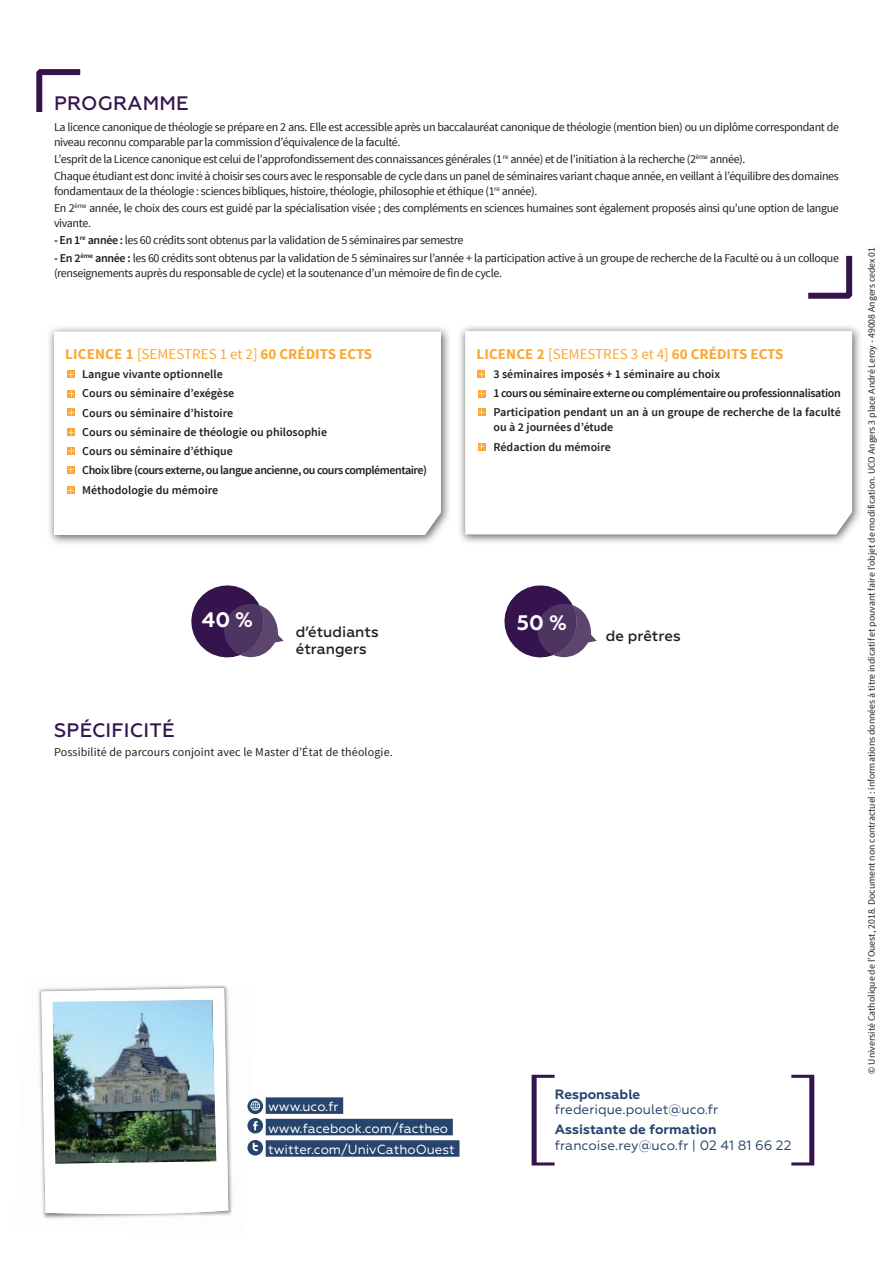
<style>
.page{position:relative;width:893px;height:1263px;background:#fff}
.page>*{position:absolute;margin:0;border:0;box-sizing:border-box;transform-origin:0 0}
.t1{font:700 21px "Geometria";color:#fff}
.t2{font:500 19.5px "Geometria";letter-spacing:.01em;color:#35144d}
.t3{font:700 15px "Source Sans Pro";color:#faa833}
.t4{font:500 15px "Geometria";color:#231f20}
.t5{font:13.5px "Geometria";color:#27446d}
.t6{font:700 13.5px "Geometria";color:#27446d}
.t7{font:13.2px/21.5px "Geometria";color:#fff}
.t8{font:12px/15px "Source Sans Pro";letter-spacing:-.03em;color:#231f20}
.t9{font:600 12px/19.2px "Source Sans Pro";color:#231f20}
.t10{font:12px "Source Sans Pro";letter-spacing:.01em;color:#231f20}
.t11{font:9.75px "Source Sans Pro";color:#231f20}
.s1{font-weight:600}
.s2{font-weight:400}
</style>
<div class="page">
<svg style="left:36px;top:69px;width:45px;height:43px"></svg>
<svg style="left:808px;top:255px;width:45px;height:44px"></svg>
<img style="left:38px;top:985px;width:191px;height:35px">
<img style="left:38px;top:1010px;width:23px;height:209px">
<img style="left:199px;top:1020px;width:56px;height:196px">
<svg style="left:41px;top:988px;width:187px;height:227px"></svg>
<img style="left:53px;top:1000px;width:163px;height:164px">
<svg style="left:791px;top:1075px;width:23px;height:90px"></svg>
<svg style="left:532px;top:1075px;width:23px;height:90px"></svg>
<svg style="left:247px;top:1098px;width:16px;height:16px"></svg>
<div style="left:247px;top:1118px;width:16px;height:15px;background:#27446d;border-radius:50%"></div>
<svg style="left:247px;top:1140px;width:16px;height:15px"></svg>
<div style="left:266px;top:1097px;width:77px;height:17px;background:#27446d"></div>
<div style="left:266px;top:1119px;width:187px;height:16px;background:#27446d"></div>
<div style="left:266px;top:1140px;width:193px;height:17px;background:#27446d"></div>
<svg style="left:251px;top:1101px;width:9px;height:10px"></svg>
<svg style="left:253px;top:1121px;width:5px;height:9px"></svg>
<svg style="left:253px;top:1143px;width:5px;height:8px"></svg>
<img style="left:460px;top:326px;width:400px;height:217px">
<svg style="left:465px;top:331px;width:387px;height:203px"></svg>
<svg style="left:504px;top:585px;width:93px;height:73px"></svg>
<svg style="left:191px;top:585px;width:93px;height:73px"></svg>
<img style="left:49px;top:327px;width:400px;height:217px">
<svg style="left:54px;top:332px;width:387px;height:203px"></svg>
<div style="left:67px;top:370px;width:8px;height:8px;background:#faa833"></div>
<svg style="left:68px;top:371px;width:6px;height:6px"></svg>
<div style="left:67px;top:466px;width:8px;height:7px;background:#faa833"></div>
<svg style="left:68px;top:467px;width:6px;height:5px"></svg>
<div style="left:67px;top:408px;width:8px;height:8px;background:#faa833"></div>
<svg style="left:68px;top:409px;width:6px;height:6px"></svg>
<div style="left:67px;top:428px;width:8px;height:8px;background:#faa833"></div>
<svg style="left:68px;top:429px;width:6px;height:6px"></svg>
<div style="left:67px;top:447px;width:8px;height:8px;background:#faa833"></div>
<svg style="left:68px;top:448px;width:6px;height:6px"></svg>
<div style="left:67px;top:390px;width:8px;height:8px;background:#faa833"></div>
<svg style="left:68px;top:391px;width:6px;height:6px"></svg>
<div style="left:67px;top:487px;width:8px;height:7px;background:#faa833"></div>
<svg style="left:68px;top:488px;width:6px;height:5px"></svg>
<div style="left:478px;top:370px;width:7px;height:8px;background:#faa833"></div>
<svg style="left:479px;top:371px;width:5px;height:6px"></svg>
<div style="left:478px;top:408px;width:7px;height:8px;background:#faa833"></div>
<svg style="left:479px;top:409px;width:5px;height:6px"></svg>
<svg style="left:478px;top:443px;width:7px;height:7px"></svg>
<svg style="left:479px;top:444px;width:5px;height:5px"></svg>
<svg style="left:478px;top:390px;width:7px;height:7px"></svg>
<svg style="left:479px;top:391px;width:5px;height:5px"></svg>
<h2 class="t2" style="left:54px;top:91px;width:136px">PROGRAMME</h2>
<p class="t8" style="left:54px;top:120px;width:787px">La licence canonique de théologie se prépare en 2 ans. Elle est accessible après un baccalauréat canonique de théologie (mention bien) ou un diplôme correspondant de niveau reconnu comparable par la commission d’équivalence de la faculté.</p>
<p class="t8" style="left:54px;top:151px;width:786px;line-height:17.1px">L’esprit de la Licence canonique est celui de l’approfondissement des connaissances générales (1 <sup>re</sup> année) et de l’initiation à la recherche (2<sup>ème</sup> année).<br>Chaque étudiant est donc invité à choisir ses cours avec le responsable de cycle dans un panel de séminaires variant chaque année, en veillant à l’équilibre des domaines</p>
<p class="t8" style="left:54px;top:183px;width:786px;line-height:17.1px">fondamentaux de la théologie : sciences bibliques, histoire, théologie, philosophie et éthique (1<sup>re</sup> année).<br>En 2<sup>ème</sup> année, le choix des cours est guidé par la spécialisation visée ; des compléments en sciences humaines sont également proposés ainsi qu’une option de langue</p>
<p class="t8" style="left:54px;top:216px;width:38px">vivante.</p>
<p class="t8" style="left:54px;top:233px;width:411px"><span class="s1">- En 1</span><sup>re</sup> <span class="s1">année :</span> les 60 crédits sont obtenus par la validation de 5 séminaires par semestre</p>
<p class="t8" style="left:54px;top:250px;width:786px"><span class="s1">- En 2</span><sup>ème</sup> <span class="s1">année :</span> les 60 crédits sont obtenus par la validation de 5 séminaires sur l’année + la participation active à un groupe de recherche de la Faculté ou à un colloque (renseignements auprès du responsable de cycle) et la soutenance d’un mémoire de fin de cycle.</p>
<p class="t11" style="left:865px;top:1074px;width:828px;rotate:-90deg">© Université Catholique de l’Ouest, 2018. Document non contractuel : informations données à titre indicatif et pouvant faire l’objet de modification. UCO Angers 3 place André Leroy - 49008 Angers cedex 01</p>
<p class="t6" style="left:555px;top:1086px;width:87px">Responsable</p>
<p class="t5" style="left:555px;top:1102px;width:165px">frederique.poulet@uco.fr</p>
<p class="t6" style="left:555px;top:1121px;width:163px">Assistante de formation</p>
<p class="t5" style="left:555px;top:1137px;width:238px">francoise.rey@uco.fr | 02 41 81 66 22</p>
<p class="t3" style="left:476px;top:344px;width:309px">LICENCE 2 <span class="s2">[SEMESTRES 3 et 4]</span> 60 CRÉDITS ECTS</p>
<p class="t9" style="left:493px;top:364px;width:349px">3 séminaires imposés + 1 séminaire au choix<br>1 cours ou séminaire externe ou complémentaire ou professionnalisation<br>Participation pendant un an à un groupe de recherche de la faculté</p>
<p class="t9" style="left:493px;top:418px;width:121px">ou à 2 journées d’étude<br>Rédaction du mémoire</p>
<p class="t3" style="left:65px;top:344px;width:309px">LICENCE 1 <span class="s2">[SEMESTRES 1 et 2]</span> 60 CRÉDITS ECTS</p>
<p class="t9" style="left:82px;top:365px;width:346px">Langue vivante optionnelle<br>Cours ou séminaire d’exégèse<br>Cours ou séminaire d’histoire<br>Cours ou séminaire de théologie ou philosophie<br>Cours ou séminaire d’éthique<br>Choix libre (cours externe, ou langue ancienne, ou cours complémentaire)<br>Méthodologie du mémoire</p>
<h1 class="t1" style="left:202px;top:607px;width:52px">40 %</h1>
<h1 class="t1" style="left:517px;top:610px;width:51px">50 %</h1>
<p class="t4" style="left:296px;top:623px;width:84px">d’étudiants</p>
<p class="t4" style="left:606px;top:627px;width:76px">de prêtres</p>
<p class="t4" style="left:296px;top:640px;width:73px">étrangers</p>
<h2 class="t2" style="left:54px;top:718px;width:122px">SPÉCIFICITÉ</h2>
<p class="t10" style="left:54px;top:745px;width:340px">Possibilité de parcours conjoint avec le Master d’État de théologie.</p>
<p class="t7" style="left:268px;top:1096px;width:188px">www.uco.fr www.facebook.com/factheo twitter.com/UnivCathoOuest</p>
</div>
